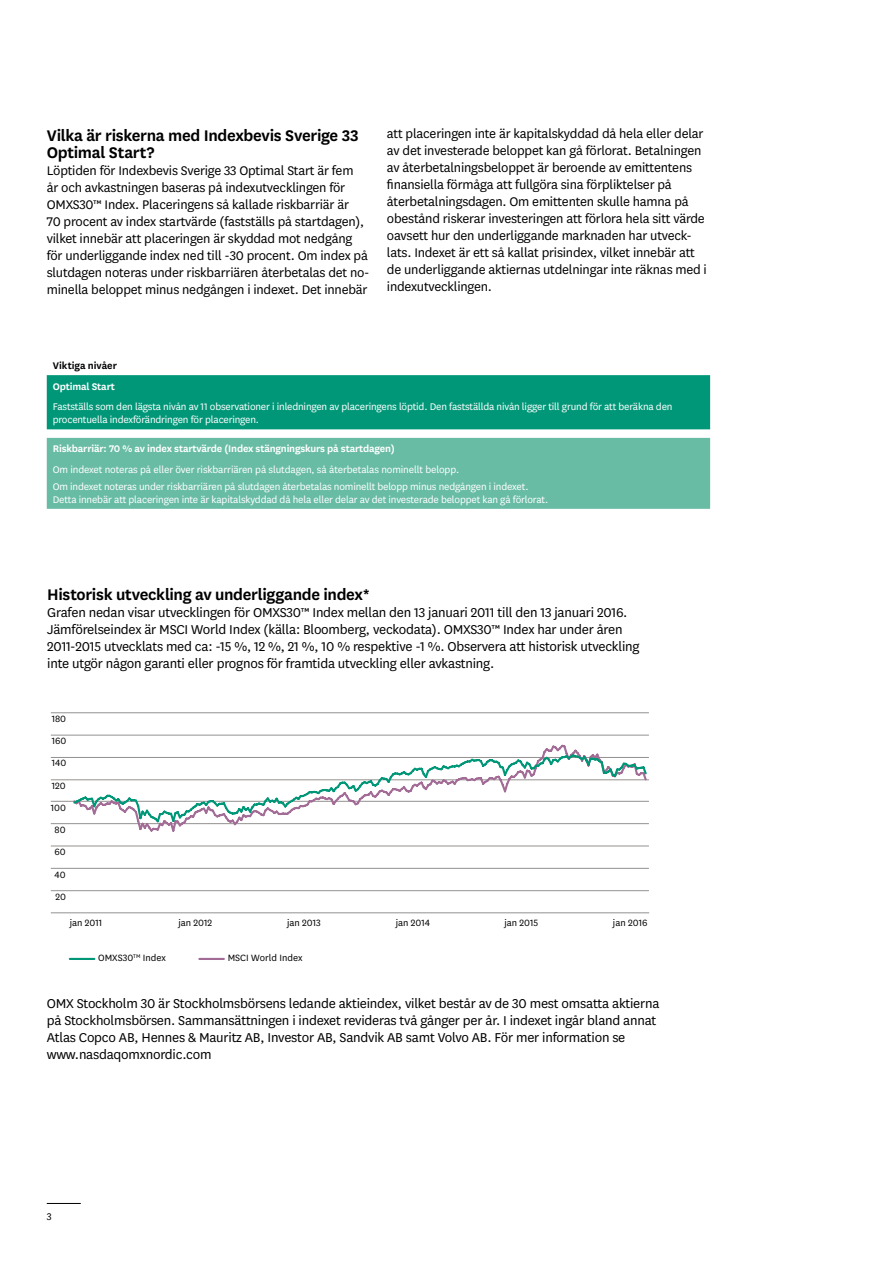
<style>
.page{position:relative;width:893px;height:1263px;background:#fff}
.page>*{position:absolute;margin:0;border:0;box-sizing:border-box;transform-origin:0 0}
.t1{font:600 18px/17px "Skandia Sans";letter-spacing:-.02em;color:#000}
.t2{font:15px/17px "Skandia Sans";letter-spacing:-.015em;color:#000}
.t3{font:14.7px/17px "Skandia Sans";letter-spacing:-.015em;color:#000}
.t4{font:11.25px/12.9px "Skandia Sans";letter-spacing:-.015em;color:#fff}
.t5{font:600 11.25px "Skandia Sans";letter-spacing:-.015em;color:#fff}
.t6{font:600 11.25px "Skandia Sans";letter-spacing:-.005em;color:#000}
.t7{font:11.25px "Skandia Sans";color:#000}
.t8{font:10.65px "Skandia Sans";color:#000}
</style>
<div class="page">
<div style="left:47px;top:375px;width:663px;height:54px;background:#009778"></div>
<div style="left:47px;top:438px;width:663px;height:71px;background:#68bca4"></div>
<hr style="left:51px;top:890px;width:598px;height:1px;background:#949290">
<hr style="left:51px;top:868px;width:598px;height:1px;background:#949290">
<hr style="left:51px;top:846px;width:598px;height:1px;background:#949290">
<hr style="left:51px;top:823px;width:598px;height:1px;background:#949290">
<hr style="left:51px;top:801px;width:598px;height:1px;background:#949290">
<hr style="left:51px;top:779px;width:598px;height:1px;background:#949290">
<hr style="left:51px;top:757px;width:598px;height:1px;background:#949290">
<hr style="left:51px;top:735px;width:598px;height:1px;background:#949290">
<hr style="left:51px;top:712px;width:598px;height:1px;background:#949290">
<hr style="left:51px;top:912px;width:598px;height:1px;background:#929290">
<hr style="left:70px;top:958px;width:24px;height:2px;background:#009778">
<hr style="left:199px;top:958px;width:25px;height:2px;background:#a36c96">
<svg style="left:71px;top:744px;width:577px;height:88px"></svg>
<svg style="left:72px;top:752px;width:576px;height:72px"></svg>
<hr style="left:47px;top:1203px;width:34px;height:1px;background:#000">
<p class="t1" style="left:47px;top:126px;width:314px">Vilka är riskerna med Indexbevis Sverige 33<br>Optimal Start?</p>
<p class="t3" style="left:47px;top:161px;width:324px">Löptiden för Indexbevis Sverige 33 Optimal Start är fem<br>år och avkastningen baseras på indexutvecklingen för OMXS30™ Index. Placeringens så kallade riskbarriär är<br>70 procent av index startvärde (fastställs på startdagen), vilket innebär att placeringen är skyddad mot nedgång för underliggande index ned till -30 procent. Om index på slutdagen noteras under riskbarriären återbetalas det no&shy;minella beloppet minus nedgången i indexet. Det innebär</p>
<p class="t3" style="left:387px;top:124px;width:321px">att placeringen inte är kapitalskyddad då hela eller delar av det investerade beloppet kan gå förlorat. Betalningen av återbetalningsbeloppet är beroende av emittentens finansiella förmåga att fullgöra sina förpliktelser på återbetalningsdagen. Om emittenten skulle hamna på obestånd riskerar investeringen att förlora hela sitt värde oavsett hur den underliggande marknaden har utveck&shy;lats. Indexet är ett så kallat prisindex, vilket innebär att de underliggande aktiernas utdelningar inte räknas med i indexutvecklingen.</p>
<p class="t6" style="left:53px;top:358px;width:66px">Viktiga nivåer</p>
<p class="t5" style="left:53px;top:378px;width:64px">Optimal Start</p>
<p class="t4" style="left:53px;top:400px;width:621px">Fastställs som den lägsta nivån av 11 observationer i inledningen av placeringens löptid. Den fastställda nivån ligger till grund för att beräkna den procentuella indexförändringen för placeringen.</p>
<p class="t5" style="left:53px;top:441px;width:343px">Riskbarriär: 70 % av index startvärde (Index stängningskurs på startdagen)</p>
<p class="t4" style="left:53px;top:460px;width:477px;line-height:17.2px">Om indexet noteras på eller över riskbarriären på slutdagen, så återbetalas nominellt belopp.<br>Om indexet noteras under riskbarriären på slutdagen återbetalas nominellt belopp minus nedgången i indexet.</p>
<p class="t4" style="left:53px;top:492px;width:497px">Detta innebär att placeringen inte är kapitalskyddad då hela eller delar av det investerade beloppet kan gå förlorat.</p>
<p class="t1" style="left:47px;top:585px;width:324px">Historisk utveckling av underliggande index*</p>
<p class="t2" style="left:47px;top:603px;width:594px">Grafen nedan visar utvecklingen för OMXS30™ Index mellan den 13 januari 2011 till den 13 januari 2016.<br>Jämförelseindex är MSCI World Index (källa: Bloomberg, veckodata). OMXS30™ Index har under åren 2011-2015 utvecklats med ca: -15 %, 12 %, 21 %, 10 % respektive -1 %. Observera att historisk utveckling inte utgör någon garanti eller prognos för framtida utveckling eller avkastning.</p>
<p class="t8" style="left:52px;top:712px;width:16px">180</p>
<p class="t8" style="left:52px;top:734px;width:16px">160</p>
<p class="t8" style="left:52px;top:756px;width:16px">140</p>
<p class="t8" style="left:52px;top:778px;width:16px">120</p>
<p class="t8" style="left:51px;top:801px;width:17px">100</p>
<p class="t8" style="left:55px;top:823px;width:13px">80</p>
<p class="t8" style="left:55px;top:845px;width:13px">60</p>
<p class="t8" style="left:55px;top:867px;width:13px">40</p>
<p class="t8" style="left:55px;top:890px;width:12px">20</p>
<p class="t8" style="left:70px;top:916px;width:34px">jan 2011</p>
<p class="t8" style="left:178px;top:916px;width:35px">jan 2012</p>
<p class="t8" style="left:287px;top:916px;width:35px">jan 2013</p>
<p class="t8" style="left:396px;top:916px;width:36px">jan 2014</p>
<p class="t8" style="left:504px;top:916px;width:35px">jan 2015</p>
<p class="t8" style="left:613px;top:916px;width:36px">jan 2016</p>
<p class="t8" style="left:98px;top:951px;width:69px">OMXS30<sup>TM</sup> Index</p>
<p class="t8" style="left:228px;top:951px;width:76px">MSCI World Index</p>
<p class="t2" style="left:47px;top:994px;width:614px">OMX Stockholm 30 är Stockholmsbörsens ledande aktieindex, vilket består av de 30 mest omsatta aktierna på Stockholmsbörsen. Sammansättningen i indexet revideras två gånger per år. I indexet ingår bland annat Atlas Copco AB, Hennes &amp; Mauritz AB, Investor AB, Sandvik AB samt Volvo AB. För mer information se www.nasdaqomxnordic.com</p>
<p class="t7" style="left:47px;top:1210px;width:6px">3</p>
</div>
